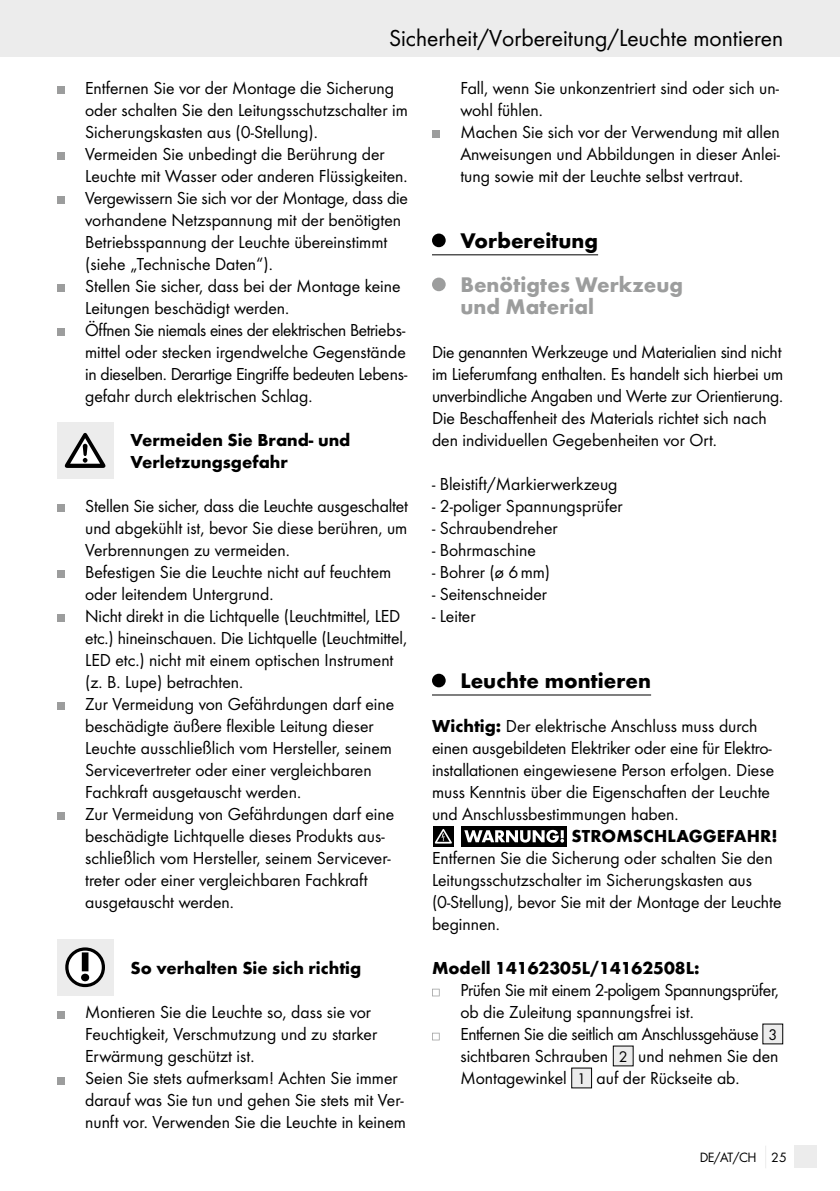
<style>
.page{position:relative;width:840px;height:1191px;background:#fff}
.page>*{position:absolute;margin:0;border:0;box-sizing:border-box;transform-origin:0 0}
.t1{font:24px "Futura Boo";color:#000}
.t2{font:700 22px/22px "Futura";color:#9c9d9d}
.t3{font:700 22px "Futura";color:#000}
.t4{font:18px/22px "Futura Boo";color:#000}
.t5{font:700 18px/22px "Futura";color:#000}
.t6{font:14px "Futura Boo";letter-spacing:-.03em;color:#000}
.s1{font-family:"Futura";font-weight:700}
.s2{font-size:16px}
</style>
<div class="page">
<div style="left:0;top:0;width:839px;height:57px;background:#ececec"></div>
<div style="left:794px;top:1145px;width:22px;height:23px;background:#ececec"></div>
<div style="left:57px;top:86px;width:7px;height:8px;background:#9c9d9d"></div>
<div style="left:57px;top:152px;width:7px;height:8px;background:#9c9d9d"></div>
<div style="left:57px;top:196px;width:7px;height:8px;background:#9c9d9d"></div>
<div style="left:57px;top:284px;width:7px;height:8px;background:#9c9d9d"></div>
<div style="left:57px;top:328px;width:7px;height:8px;background:#9c9d9d"></div>
<div style="left:57px;top:422px;width:56px;height:57px;background:#ececec"></div>
<svg style="left:65px;top:433px;width:40px;height:35px"></svg>
<div style="left:57px;top:504px;width:7px;height:8px;background:#9c9d9d"></div>
<div style="left:57px;top:570px;width:7px;height:8px;background:#9c9d9d"></div>
<div style="left:57px;top:614px;width:7px;height:8px;background:#9c9d9d"></div>
<div style="left:57px;top:702px;width:7px;height:8px;background:#9c9d9d"></div>
<div style="left:57px;top:812px;width:7px;height:8px;background:#9c9d9d"></div>
<div style="left:57px;top:939px;width:56px;height:56px;background:#ececec"></div>
<svg style="left:65px;top:947px;width:40px;height:40px"></svg>
<div style="left:57px;top:1010px;width:7px;height:8px;background:#9c9d9d"></div>
<div style="left:57px;top:1076px;width:7px;height:8px;background:#9c9d9d"></div>
<hr style="left:432px;top:254px;width:165px;height:1px;background:#000">
<hr style="left:432px;top:694px;width:218px;height:1px;background:#000">
<div style="left:432px;top:130px;width:7px;height:8px;background:#9c9d9d"></div>
<div style="left:432px;top:233px;width:13px;height:14px;background:#000;border-radius:50%"></div>
<div style="left:432px;top:277px;width:13px;height:14px;background:#9c9d9d;border-radius:50%"></div>
<div style="left:432px;top:673px;width:13px;height:14px;background:#000;border-radius:50%"></div>
<div style="left:461px;top:826px;width:106px;height:20px;background:#000"></div>
<svg style="left:433px;top:826px;width:20px;height:20px"></svg>
<svg style="left:434px;top:829px;width:17px;height:14px"></svg>
<svg style="left:464px;top:830px;width:99px;height:12px"></svg>
<svg style="left:432px;top:988px;width:7px;height:8px"></svg>
<svg style="left:432px;top:1032px;width:7px;height:8px"></svg>
<div style="left:762px;top:1024px;width:20px;height:20px;background:#ececec"></div>
<div style="left:613px;top:1046px;width:19px;height:20px;background:#ececec"></div>
<div style="left:571px;top:1068px;width:20px;height:20px;background:#ececec"></div>
<h1 class="t1" style="left:389px;top:24px;width:395px">Sicherheit/Vorbereitung/Leuchte montieren</h1>
<p class="t4" style="left:85px;top:77px;width:324px">Entfernen Sie vor der Montage die Sicherung oder schalten Sie den Leitungsschutzschalter im Sicherungskasten aus (0-Stellung).<br>Vermeiden Sie unbedingt die Berührung der Leuchte mit Wasser oder anderen Flüssigkeiten.<br>Vergewissern Sie sich vor der Montage, dass die vorhandene Netzspannung mit der benötigten Betriebsspannung der Leuchte übereinstimmt (siehe „Technische Daten“).<br>Stellen Sie sicher, dass bei der Montage keine Leitungen beschädigt werden.<br>Öffnen Sie niemals eines der elektrischen Betriebs&shy;mittel oder stecken irgendwelche Gegenstände in dieselben. Derartige Eingriffe bedeuten Lebens&shy;gefahr durch elektrischen Schlag.</p>
<p class="t5" style="left:130px;top:429px;width:221px">Vermeiden Sie Brand- und<br>Verletzungsgefahr</p>
<p class="t4" style="left:85px;top:495px;width:324px">Stellen Sie sicher, dass die Leuchte ausgeschaltet und abgekühlt ist, bevor Sie diese berühren, um Verbrennungen zu vermeiden.<br>Befestigen Sie die Leuchte nicht auf feuchtem oder leitendem Untergrund.<br>Nicht direkt in die Lichtquelle (Leuchtmittel, LED etc.) hineinschauen. Die Lichtquelle (Leuchtmittel, LED etc.) nicht mit einem optischen Instrument (z. B. Lupe) betrachten.<br>Zur Vermeidung von Gefährdungen darf eine beschädigte äußere flexible Leitung dieser Leuchte ausschließlich vom Hersteller, seinem Servicevertreter oder einer vergleichbaren Fachkraft ausgetauscht werden.<br>Zur Vermeidung von Gefährdungen darf eine beschädigte Lichtquelle dieses Produkts aus&shy;schließlich vom Hersteller, seinem Servicever&shy;treter oder einer vergleichbaren Fachkraft ausgetauscht werden.</p>
<p class="t5" style="left:130px;top:957px;width:232px">So verhalten Sie sich richtig</p>
<p class="t4" style="left:85px;top:1001px;width:322px">Montieren Sie die Leuchte so, dass sie vor Feuchtigkeit, Verschmutzung und zu starker Erwärmung geschützt ist.<br>Seien Sie stets aufmerksam! Achten Sie immer darauf was Sie tun und gehen Sie stets mit Ver&shy;nunft vor. Verwenden Sie die Leuchte in keinem</p>
<p class="t4" style="left:460px;top:77px;width:321px">Fall, wenn Sie unkonzentriert sind oder sich un&shy;wohl fühlen.<br>Machen Sie sich vor der Verwendung mit allen Anweisungen und Abbildungen in dieser Anlei&shy;tung sowie mit der Leuchte selbst vertraut.</p>
<p class="t3" style="left:460px;top:227px;width:139px">Vorbereitung</p>
<p class="t2" style="left:460px;top:273px;width:224px">Benötigtes Werkzeug und Material</p>
<p class="t4" style="left:432px;top:341px;width:352px">Die genannten Werkzeuge und Materialien sind nicht im Lieferumfang enthalten. Es handelt sich hierbei um unverbindliche Angaben und Werte zur Orientierung.<br>Die Beschaffenheit des Materials richtet sich nach den individuellen Gegebenheiten vor Ort.</p>
<p class="t4" style="left:432px;top:473px;width:187px">- Bleistift/Markierwerkzeug</p>
<p class="t4" style="left:432px;top:495px;width:192px">- 2-poliger Spannungsprüfer</p>
<p class="t4" style="left:432px;top:517px;width:127px">- Schraubendreher</p>
<p class="t4" style="left:432px;top:539px;width:105px">- Bohrmaschine</p>
<p class="t4" style="left:432px;top:561px;width:120px">- Bohrer (ø 6mm)</p>
<p class="t4" style="left:432px;top:583px;width:116px">- Seitenschneider</p>
<p class="t4" style="left:432px;top:605px;width:45px">- Leiter</p>
<p class="t3" style="left:460px;top:667px;width:192px">Leuchte montieren</p>
<p class="t4" style="left:432px;top:715px;width:343px"><span class="s1">Wichtig:</span> Der elektrische Anschluss muss durch einen ausgebildeten Elektriker oder eine für Elektro&shy;installationen eingewiesene Person erfolgen. Diese muss Kenntnis über die Eigenschaften der Leuchte und Anschlussbestimmungen haben.</p>
<p class="t5" style="left:571px;top:825px;width:207px">STROMSCHLAGGEFAHR!</p>
<p class="t4" style="left:432px;top:847px;width:351px">Entfernen Sie die Sicherung oder schalten Sie den Leitungsschutzschalter im Sicherungskasten aus (0-Stellung), bevor Sie mit der Montage der Leuchte beginnen.</p>
<p class="t5" style="left:432px;top:957px;width:269px">Modell 14162305L/14162508L:</p>
<p class="t4" style="left:460px;top:979px;width:320px">Prüfen Sie mit einem 2-poligem Spannungsprüfer, ob die Zuleitung spannungsfrei ist.<br>Entfernen Sie die seitlich am Anschlussgehäuse <span class="s2">3 </span>sichtbaren Schrauben <span class="s2">2</span> und nehmen Sie den Montagewinkel <span class="s2">1</span> auf der Rückseite ab.</p>
<p class="t6" style="left:699px;top:1149px;width:88px">DE/AT/CH 25</p>
</div>
